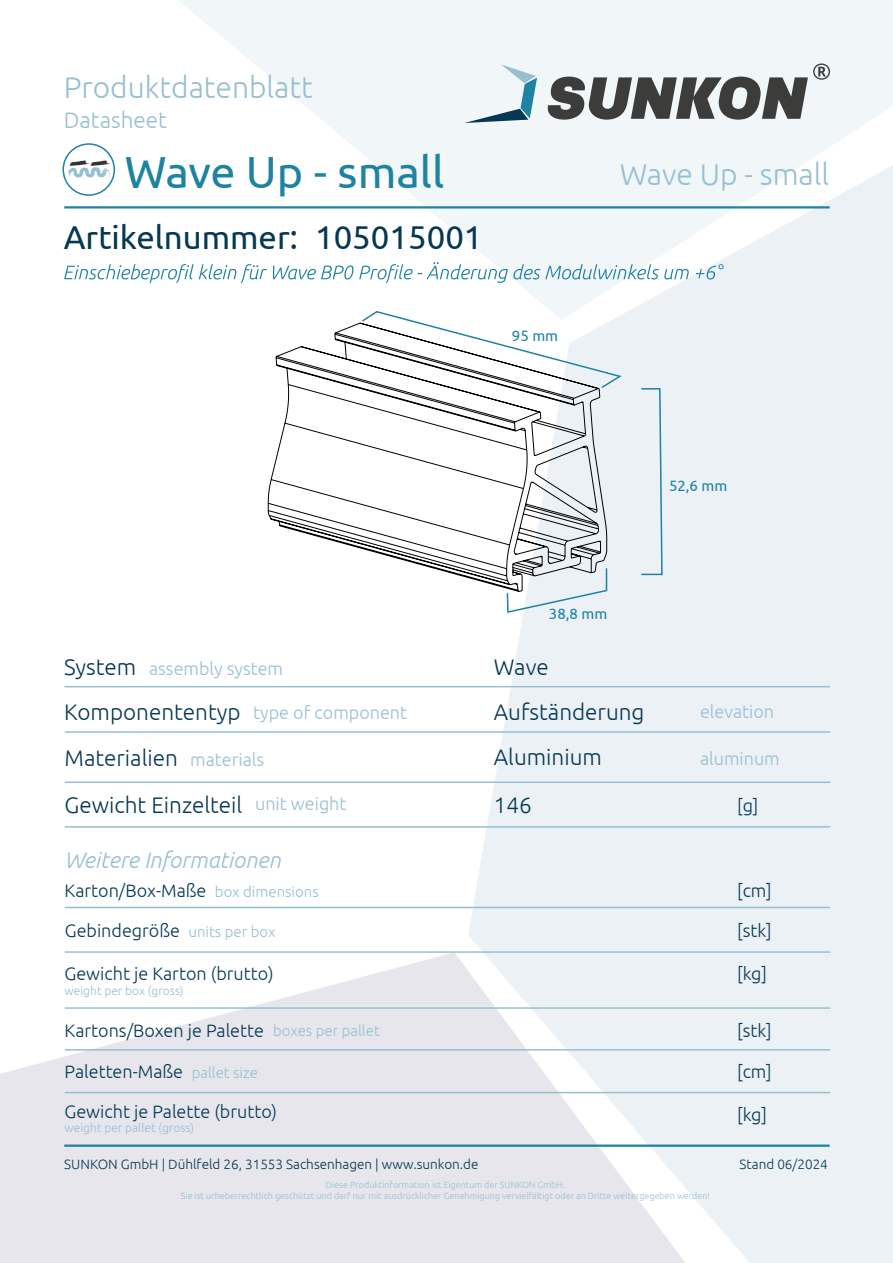
<style>
.page{position:relative;width:893px;height:1263px;background:#fff}
.page>*{position:absolute;margin:0;border:0;box-sizing:border-box;transform-origin:0 0}
.t1{font:45px "Ubuntu";color:#1e82a1}
.t2{font:33px "Ubuntu";color:#063853}
.t3{font:300 30px "Ubuntu";color:#97bfd1}
.t4{font:300 22.5px/45.5px "Ubuntu";color:#063853}
.t5{font:italic 300 22.5px "Ubuntu";color:#97bfd1}
.t6{font:300 22.5px "Ubuntu";color:#97bfd1}
.t7{font:300 18px "Ubuntu";color:#063853}
.t8{font:300 18px "Ubuntu";color:#97bfd1}
.t9{font:300 15px "Ubuntu";color:#97bfd1}
.t10{font:15px "Ubuntu";color:#1e82a1}
.t11{font:300 13.5px "Ubuntu";color:#063853}
.t12{font:300 12px "Ubuntu";color:#97bfd1}
.t13{font:300 9px/10.8px "Ubuntu";color:#97bfd1;text-align:center}
</style>
<div class="page">
<div style="left:468px;top:320px;width:425px;height:943px;background:#ecf1f6"></div>
<svg style="left:0;top:952px;width:685px;height:311px;fill:#e6e6ec"></svg>
<svg style="left:178px;top:0;width:715px;height:320px;fill:#f1f6f9"></svg>
<hr style="left:65px;top:731px;width:765px;height:2px;background:#97bfd1">
<hr style="left:65px;top:781px;width:765px;height:2px;background:#97bfd1">
<hr style="left:65px;top:826px;width:765px;height:2px;background:#97bfd1">
<hr style="left:65px;top:907px;width:765px;height:1px;background:#97bfd1">
<hr style="left:65px;top:1092px;width:765px;height:1px;background:#97bfd1">
<hr style="left:65px;top:951px;width:765px;height:2px;background:#97bfd1">
<hr style="left:65px;top:1049px;width:765px;height:1px;background:#97bfd1">
<hr style="left:65px;top:1007px;width:765px;height:2px;background:#97bfd1">
<hr style="left:65px;top:686px;width:765px;height:1px;background:#97bfd1">
<hr style="left:64px;top:1144px;width:766px;height:3px;background:#1e82a1">
<hr style="left:64px;top:206px;width:766px;height:2px;background:#1e82a1">
<svg style="left:464px;top:64px;width:73px;height:59px"></svg>
<svg style="left:548px;top:63px;width:282px;height:57px"></svg>
<svg style="left:64px;top:262px;width:659px;height:21px"></svg>
<div style="left:62px;top:143px;width:53px;height:53px;border:2px solid #2182a0;border-radius:50%"></div>
<svg style="left:68px;top:161px;width:42px;height:17px"></svg>
<svg style="left:360px;top:310px;width:264px;height:79px"></svg>
<svg style="left:640px;top:387px;width:23px;height:189px;background:#dbe8ef"></svg>
<svg style="left:267px;top:322px;width:340px;height:272px"></svg>
<svg style="left:506px;top:429px;width:102px;height:185px"></svg>
<h3 class="t3" style="left:64px;top:69px;width:250px">Produktdatenblatt</h3>
<h3 class="t6" style="left:64px;top:106px;width:105px">Datasheet</h3>
<h1 class="t1" style="left:125px;top:144px;width:321px">Wave Up - small</h1>
<h2 class="t2" style="left:64px;top:217px;width:236px">Artikelnummer:</h2>
<h2 class="t2" style="left:315px;top:217px;width:169px">105015001</h2>
<h3 class="t10" style="left:512px;top:326px;width:48px">95 mm</h3>
<h3 class="t3" style="left:620px;top:157px;width:211px">Wave Up - small</h3>
<h3 class="t10" style="left:669px;top:476px;width:60px">52,6 mm</h3>
<h3 class="t10" style="left:549px;top:604px;width:60px">38,8 mm</h3>
<h3 class="t4" style="left:64px;top:644px;width:178px">System<br>Komponententyp<br>Materialien</h3>
<h3 class="t8" style="left:149px;top:657px;width:135px">assembly system</h3>
<h3 class="t8" style="left:253px;top:702px;width:155px">type of component</h3>
<h3 class="t8" style="left:190px;top:748px;width:75px">materials</h3>
<h3 class="t8" style="left:255px;top:792px;width:93px">unit weight</h3>
<h3 class="t4" style="left:65px;top:782px;width:179px">Gewicht Einzelteil</h3>
<h3 class="t4" style="left:494px;top:644px;width:56px">Wave</h3>
<h3 class="t4" style="left:494px;top:688px;width:152px">Aufständerung</h3>
<h3 class="t8" style="left:700px;top:700px;width:76px">elevation</h3>
<h3 class="t4" style="left:494px;top:734px;width:110px">Aluminium</h3>
<h3 class="t4" style="left:494px;top:782px;width:40px">146</h3>
<h3 class="t8" style="left:700px;top:748px;width:81px">aluminum</h3>
<h3 class="t7" style="left:737px;top:794px;width:23px">[g]</h3>
<h3 class="t5" style="left:65px;top:846px;width:217px">Weitere Informationen</h3>
<h3 class="t7" style="left:65px;top:879px;width:143px">Karton/Box-Maße</h3>
<h3 class="t9" style="left:215px;top:882px;width:105px">box dimensions</h3>
<h3 class="t9" style="left:189px;top:923px;width:89px">units per box</h3>
<h3 class="t7" style="left:65px;top:920px;width:117px">Gebindegröße</h3>
<h3 class="t7" style="left:65px;top:963px;width:210px">Gewicht je Karton (brutto)</h3>
<h3 class="t12" style="left:65px;top:983px;width:121px">weight per box (gross)</h3>
<h3 class="t7" style="left:737px;top:879px;width:36px">[cm]</h3>
<h3 class="t7" style="left:737px;top:920px;width:36px">[stk]</h3>
<h3 class="t7" style="left:737px;top:963px;width:32px">[kg]</h3>
<h3 class="t7" style="left:65px;top:1019px;width:201px">Kartons/Boxen je Palette</h3>
<h3 class="t9" style="left:273px;top:1022px;width:108px">boxes per pallet</h3>
<h3 class="t7" style="left:737px;top:1019px;width:36px">[stk]</h3>
<h3 class="t7" style="left:65px;top:1061px;width:120px">Paletten-Maße</h3>
<h3 class="t9" style="left:192px;top:1064px;width:68px">pallet size</h3>
<h3 class="t7" style="left:737px;top:1061px;width:36px">[cm]</h3>
<h3 class="t7" style="left:65px;top:1100px;width:214px">Gewicht je Palette (brutto)</h3>
<h3 class="t12" style="left:65px;top:1121px;width:131px">weight per pallet (gross)</h3>
<h3 class="t7" style="left:737px;top:1104px;width:32px">[kg]</h3>
<h3 class="t11" style="left:64px;top:1156px;width:416px">SUNKON GmbH | Dühlfeld 26, 31553 Sachsenhagen | www.sunkon.de</h3>
<p class="t13" style="left:181px;top:1179px;width:531px">Diese Produktinformation ist Eigentum der SUNKON GmbH.<br>Sie ist urheberrechtlich geschützt und darf nur mit ausdrücklicher Genehmigung vervielfältigt oder an Dritte weitergegeben werden!</p>
<h3 class="t11" style="left:740px;top:1156px;width:90px">Stand 06/2024</h3>
</div>
